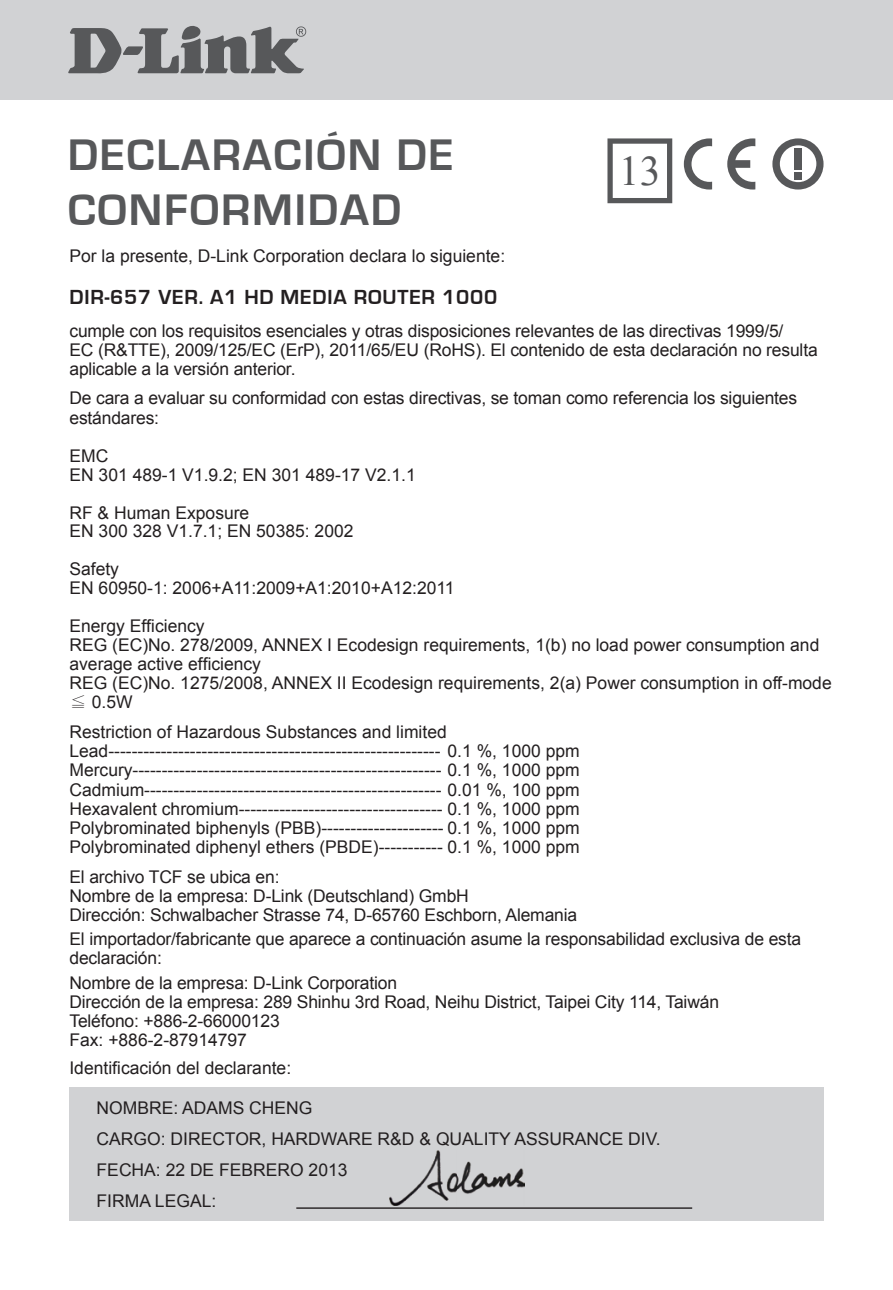
<style>
.page{position:relative;width:893px;height:1290px;background:#fff}
.page>*{position:absolute;margin:0;border:0;box-sizing:border-box;transform-origin:0 0}
.t1{font:700 45.5px/54.6px "Eurostile";letter-spacing:.04em;color:#57585a}
.t2{font:42px "Times New Roman";color:#57585a}
.t3{font:700 21px "Eurostile";letter-spacing:.04em;color:#231f20}
.t4{font:17.5px/19.2px "Arial";color:#231f20}
.s1{font-family:"P Ming Li U"}
</style>
<div class="page">
<div style="left:0;top:0;width:893px;height:99px;background:#d1d2d4"></div>
<svg style="left:68px;top:26px;width:238px;height:48px"></svg>
<div style="left:69px;top:1086px;width:754px;height:134px;background:#d1d2d4"></div>
<hr style="left:296px;top:1207px;width:396px;height:2px;background:#231f20">
<img style="left:390px;top:1151px;width:134px;height:55px">
<svg style="left:607px;top:138px;width:65px;height:65px"></svg>
<svg style="left:772px;top:138px;width:51px;height:52px"></svg>
<div style="left:794px;top:172px;width:8px;height:8px;background:#57585a"></div>
<svg style="left:727px;top:138px;width:28px;height:52px"></svg>
<svg style="left:684px;top:138px;width:28px;height:52px"></svg>
<h1 class="t1" style="left:68px;top:129px;width:387px">DECLARACIÓN DE<br>CONFORMIDAD</h1>
<h2 class="t2" style="left:619px;top:143px;width:43px">13</h2>
<p class="t4" style="left:69px;top:246px;width:437px">Por la presente, D-Link Corporation declara lo siguiente:</p>
<p class="t3" style="left:69px;top:286px;width:244px">DIR-657 VER. A1 HD MEDIA</p>
<p class="t3" style="left:354px;top:286px;width:58px">ROUTER</p>
<p class="t3" style="left:442px;top:286px;width:57px">1000</p>
<p class="t4" style="left:69px;top:321px;width:750px">cumple con los requisitos esenciales y otras disposiciones relevantes de las directivas 1999/5/<br>EC (R&amp;TTE), 2009/125/EC (ErP), 2011/65/EU (RoHS). El contenido de esta declaración no resulta aplicable a la versión anterior.</p>
<p class="t4" style="left:69px;top:389px;width:729px">De cara a evaluar su conformidad con estas directivas, se toman como referencia los siguientes estándares:</p>
<p class="t4" style="left:69px;top:446px;width:348px">EMC<br>EN 301 489-1 V1.9.2; EN 301 489-17 V2.1.1</p>
<p class="t4" style="left:69px;top:503px;width:286px">RF &amp; Human Exposure<br>EN 300 328 V1.7.1; EN 50385: 2002</p>
<p class="t4" style="left:69px;top:560px;width:387px">Safety<br>EN 60950-1: 2006+A11:2009+A1:2010+A12:2011</p>
<p class="t4" style="left:69px;top:616px;width:764px">Energy Efficiency<br>REG (EC)No. 278/2009, ANNEX I Ecodesign requirements, 1(b) no load power consumption and average active efficiency<br>REG (EC)No. 1275/2008, ANNEX II Ecodesign requirements, 2(a) Power consumption in off-mode <span class="s1">≦</span> 0.5W</p>
<p class="t4" style="left:69px;top:722px;width:512px">Restriction of Hazardous Substances and limited Lead--------------------------------------------------------- 0.1 %, 1000 ppm Mercury----------------------------------------------------- 0.1 %, 1000 ppm Cadmium--------------------------------------------------- 0.01 %, 100 ppm Hexavalent chromium----------------------------------- 0.1 %, 1000 ppm Polybrominated biphenyls (PBB )--------------------- 0.1 %, 1000 ppm Polybrominated diphenyl ethers (PBDE)----------- 0.1 %, 1000 ppm</p>
<p class="t4" style="left:69px;top:867px;width:509px">El archivo TCF se ubica en:<br>Nombre de la empresa: D-Link (Deutschland) GmbH<br>Dirección: Schwalbacher Strasse 74, D-65760 Eschborn, Alemania</p>
<p class="t4" style="left:69px;top:929px;width:733px">El importador/fabricante que aparece a continuación asume la responsabilidad exclusiva de esta declaración:</p>
<p class="t4" style="left:69px;top:973px;width:651px">Nombre de la empresa: D-Link Corporation<br>Dirección de la empresa: 289 Shinhu 3rd Road, Neihu District, Taipei City 114, Taiwán Teléfono: +886-2-66000123<br>Fax: +886-2-87914797</p>
<p class="t4" style="left:69px;top:1058px;width:223px">Identificación del declarante:</p>
<p class="t4" style="left:97px;top:1092px;width:566px;line-height:30.8px">NOMBRE: ADAMS CHENG<br>CARGO: DIRECTOR, HARDWARE R&amp;D &amp; QUALITY ASSURANCE DIV.<br>FECHA: 22 de febrero</p>
<p class="t4" style="left:309px;top:1160px;width:40px">2013</p>
<p class="t4" style="left:97px;top:1191px;width:121px">FIRMA LEGAL:</p>
</div>
